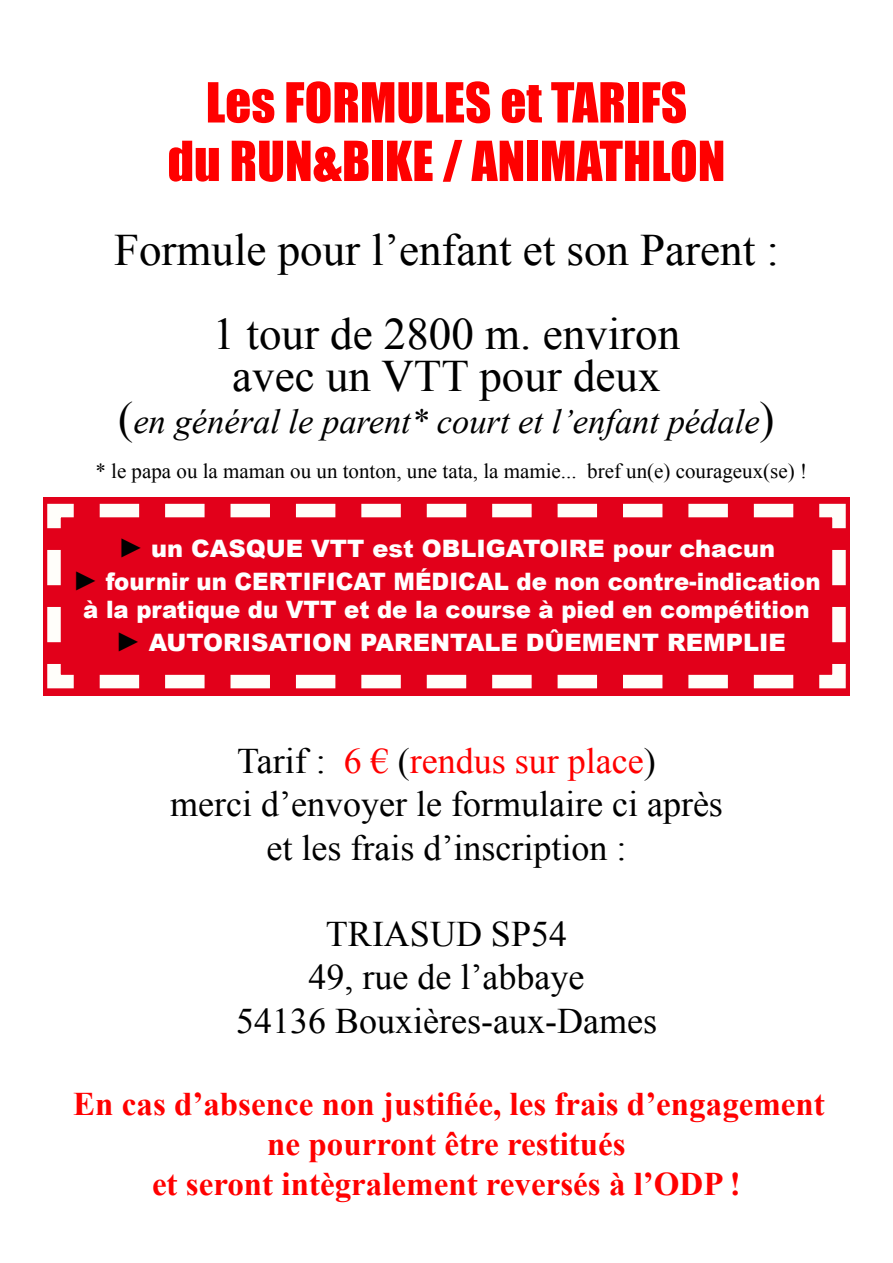
<style>
.page{position:relative;width:893px;height:1263px;background:#fff}
.page>*{position:absolute;margin:0;border:0;box-sizing:border-box;transform-origin:0 0}
.t1{font:51px/58.5px "Impact";color:#f00;text-align:center}
.t2{font:45px/84px "Times New Roman";color:#000;text-align:center}
.t3{font:36px/43.2px "Times New Roman";color:#000;text-align:center}
.t4{font:italic 34.5px "Times New Roman";color:#000}
.t5{font:700 33px/39.6px "Times New Roman";color:#f00;text-align:center}
.t6{font:900 24px/32.4px "Arial";color:#fff;text-align:center}
.t7{font:900 24px/32.4px "Arial";color:#fff;text-align:center;scale:.95 1}
.t8{font:21px "Times New Roman";color:#000}
.s1{font-style:normal;font-size:45px}
.s2{font-family:"Times New Roman";font-weight:400;font-size:27px;color:#000}
.s3{color:#f00}
</style>
<div class="page">
<svg style="left:43px;top:497px;width:807px;height:198px;background:#e4182f"></svg>
<h1 class="t1" style="left:168px;top:72px;width:559px">Les FORMULES et TARIFS<br>du RUN&amp;BIKE / ANIMATHLON</h1>
<p class="t2" style="left:114px;top:207px;width:666px">Formule pour l’enfant et son Parent :<br>1 tour de 2800 m. environ</p>
<p class="t2" style="left:232px;top:333px;width:430px">avec un VTT pour deux</p>
<p class="t4" style="left:118px;top:398px;width:658px"><span class="s1">(</span>en général le parent* court et l’enfant pédale<span class="s1">)</span></p>
<p class="t8" style="left:95px;top:457px;width:713px">* le papa ou la maman ou un tonton, une tata, la mamie... bref un(e) courageux(se) !</p>
<p class="t6" style="left:72px;top:532px;width:750px"><span class="s2">►</span> un CASQUE VTT est OBLIGATOIRE pour chacun<br><span class="s2">►</span> fournir un CERTIFICAT MÉDICAL de non contre-indication</p>
<p class="t7" style="left:83px;top:593px;width:766px">à la pratique du VTT et de la course à pied en compétition <span class="s2">►</span> AUTORISATION PARENTALE DÛEMENT REMPLIE</p>
<p class="t3" style="left:170px;top:739px;width:554px">Tarif : <span class="s3">6 €</span> (<span class="s3">rendus sur place</span>)<br>merci d’envoyer le formulaire ci après et les frais d’inscription :</p>
<p class="t3" style="left:236px;top:912px;width:422px">TRIASUD SP54<br>49, rue de l’abbaye<br>54136 Bouxières-aux-Dames</p>
<p class="t5" style="left:73px;top:1084px;width:753px">En cas d’absence non justifiée, les frais d’engagement ne pourront être restitués<br>et seront intègralement reversés à l’ODP !</p>
</div>
